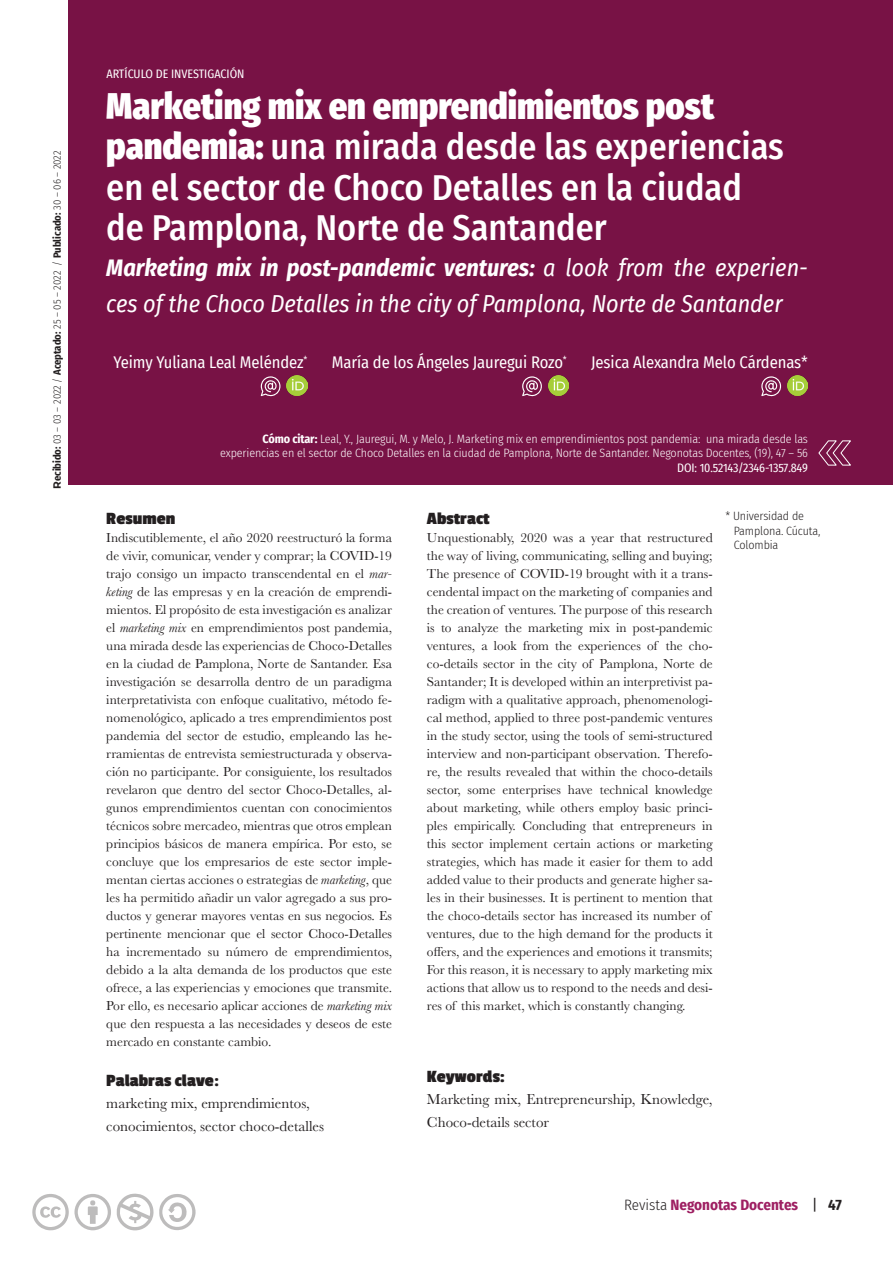
<style>
.page{position:relative;width:893px;height:1263px;background:#fff}
.page>*{position:absolute;margin:0;border:0;box-sizing:border-box;transform-origin:0 0}
.T1{font:500 36px/40.5px "Fira Sans Condensed";color:#fff}
.C1{font:italic 24px/36px "Fira Sans Condensed";color:#fff}
.T2{font:700 18px "Passion One";color:#231f20}
.t1{font:16.5px "Fira Sans Condensed";letter-spacing:-.005em;color:#fff}
.C1-2{font:15px/22.5px "Baskerville";color:#231f20}
.t2{font:700 15px "Fira Sans Condensed";color:#9e1f62}
.C1-3{font:13.5px/18px "Baskerville";color:#231f20;text-align:justify}
.t3{font:300 12px/14.4px "Fira Sans Condensed";letter-spacing:-.01em;color:#fff;text-align:right}
.t4{font:12px "Fira Sans Condensed";letter-spacing:-.01em;color:#fff}
.t5{font:300 12px/14.4px "Fira Sans Condensed";letter-spacing:-.01em;color:#231f20}
.t6{font:300 10.5px "Fira Sans Condensed";color:#231f20}
.s1{font-family:"Montserrat";font-weight:700}
.s2{font-weight:700}
.s3{font-weight:900}
.s4{font-style:italic}
.s5{font-weight:400}
.s6{font-weight:300;color:#231f20}
.s7{font-weight:400;color:#231f20}
.s8{color:#231f20}
</style>
<div class="page">
<div style="left:68px;top:0;width:825px;height:484px;background:#781245"></div>
<svg style="left:818px;top:440px;width:33px;height:26px"></svg>
<svg style="left:32px;top:1194px;width:79px;height:36px"></svg>
<svg style="left:117px;top:1193px;width:79px;height:37px"></svg>
<svg style="left:761px;top:376px;width:21px;height:20px"></svg>
<img style="left:787px;top:375px;width:21px;height:21px">
<svg style="left:522px;top:376px;width:20px;height:20px"></svg>
<img style="left:548px;top:375px;width:21px;height:21px">
<svg style="left:261px;top:376px;width:20px;height:20px"></svg>
<img style="left:287px;top:375px;width:20px;height:21px">
<p class="t6" style="left:50px;top:489px;width:340px;rotate:-90deg"><span class="s1">R</span><span class="s2">ecibido:</span> 03 – 03 – 2022 / <span class="s2">Aceptado:</span> 25 – 05 – 2022 / <span class="s2">Publicado:</span> 30 – 06 – 2022</p>
<p class="t4" style="left:106px;top:65px;width:140px">ARTÍCULO DE INVESTIGACIÓN</p>
<p class="T1" style="left:106px;top:84px;width:679px"><span class="s3">Marketing mix en emprendimientos post pandemia:</span> una mirada desde las experiencias en el sector de Choco Detalles en la ciudad de Pamplona, Norte de Santander</p>
<p class="C1" style="left:106px;top:249px;width:703px"><span class="s2">Marketing mix in post-pandemic ventures:</span> a look from the experien&shy;ces of the Choco Detalles in the city of Pamplona, Norte de Santander</p>
<p class="t1" style="left:114px;top:350px;width:195px">Yeimy Yuliana Leal Meléndez<sup>*</sup></p>
<p class="t1" style="left:332px;top:350px;width:237px">María de los Ángeles Jauregui Rozo<sup>*</sup></p>
<p class="t1" style="left:591px;top:350px;width:218px">Jesica Alexandra Melo Cárdenas*</p>
<p class="t3" style="left:220px;top:431px;width:589px"><span class="s2">Cómo citar:</span> Leal, Y., Jauregui, M. y Melo, J. Marketing mix en emprendimientos post pandemia: una mirada desde las experiencias en el sector de Choco Detalles en la ciudad de Pamplona, Norte de Santander. Negonotas Docentes, (19), 47 – 56</p>
<p class="t4" style="left:677px;top:458px;width:132px">DOI: 10.52143/2346-1357.849</p>
<p class="T2" style="left:106px;top:509px;width:71px">Resumen</p>
<p class="C1-3" style="left:106px;top:529px;width:287px">Indiscutiblemente, el año 2020 reestructuró la forma de vivir, comunicar, vender y comprar; la COVID-19 trajo consigo un impacto transcendental en el <span class="s4">mar&shy;keting</span> de las empresas y en la creación de emprendi&shy;mientos. El propósito de esta investigación es analizar el <span class="s4">marketing mix</span> en emprendimientos post pandemia, una mirada desde las experiencias de Choco-Detalles en la ciudad de Pamplona, Norte de Santander. Esa investigación se desarrolla dentro de un paradigma interpretativista con enfoque cualitativo, método fe&shy;nomenológico, aplicado a tres emprendimientos post pandemia del sector de estudio, empleando las he&shy;rramientas de entrevista semiestructurada y observa&shy;ción no participante. Por consiguiente, los resultados revelaron que dentro del sector Choco-Detalles, al&shy;gunos emprendimientos cuentan con conocimientos técnicos sobre mercadeo, mientras que otros emplean principios básicos de manera empírica. Por esto, se concluye que los empresarios de este sector imple&shy;mentan ciertas acciones o estrategias de <span class="s4">marketing</span>, que les ha permitido añadir un valor agregado a sus pro&shy;ductos y generar mayores ventas en sus negocios. Es pertinente mencionar que el sector Choco-Detalles ha incrementado su número de emprendimientos, debido a la alta demanda de los productos que este ofrece, a las experiencias y emociones que transmite.<br>Por ello, es necesario aplicar acciones de <span class="s4">marketing mix </span>que den respuesta a las necesidades y deseos de este mercado en constante cambio.</p>
<p class="T2" style="left:106px;top:1070px;width:114px">Palabras clave<span class="s5">:</span></p>
<p class="C1-2" style="left:106px;top:1092px;width:219px">marketing mix, emprendimientos, conocimientos, sector choco-detalles</p>
<p class="T2" style="left:427px;top:509px;width:64px">Abstract</p>
<p class="C1-3" style="left:427px;top:529px;width:287px;text-align:left">Unquestionably, 2020 was a year that restructured the way of living, communicating, selling and buying; The presence of COVID-19 brought with it a trans&shy;cendental impact on the marketing of companies and the creation of ventures. The purpose of this research is to analyze the marketing mix in post-pandemic ventures, a look from the experiences of the cho&shy;co-details sector in the city of Pamplona, Norte de Santander; It is developed within an interpretivist pa&shy;radigm with a qualitative approach, phenomenologi&shy;cal method, applied to three post-pandemic ventures in the study sector, using the tools of semi-structured interview and non-participant observation. Therefo&shy;re, the results revealed that within the choco-details sector, some enterprises have technical knowledge about marketing, while others employ basic princi&shy;ples empirically. Concluding that entrepreneurs in this sector implement certain actions or marketing strategies, which has made it easier for them to add added value to their products and generate higher sa&shy;les in their businesses. It is pertinent to mention that the choco-details sector has increased its number of ventures, due to the high demand for the products it offers, and the experiences and emotions it transmits; For this reason, it is necessary to apply marketing mix actions that allow us to respond to the needs and desi&shy;res of this market, which is constantly changing.</p>
<p class="t5" style="left:734px;top:509px;width:88px;text-indent:-9px">* Universidad de<br>Pamplona. Cúcuta,<br>Colombia</p>
<p class="T2" style="left:427px;top:1067px;width:80px">Keywords:</p>
<p class="C1-2" style="left:427px;top:1088px;width:287px">Marketing mix, Entrepreneurship, Knowledge,<br>Choco-details sector</p>
<p class="t2" style="left:624px;top:1192px;width:219px"><span class="s6">Revista</span> Negonotas Docentes <span class="s7">|</span> <span class="s8">47</span></p>
</div>
